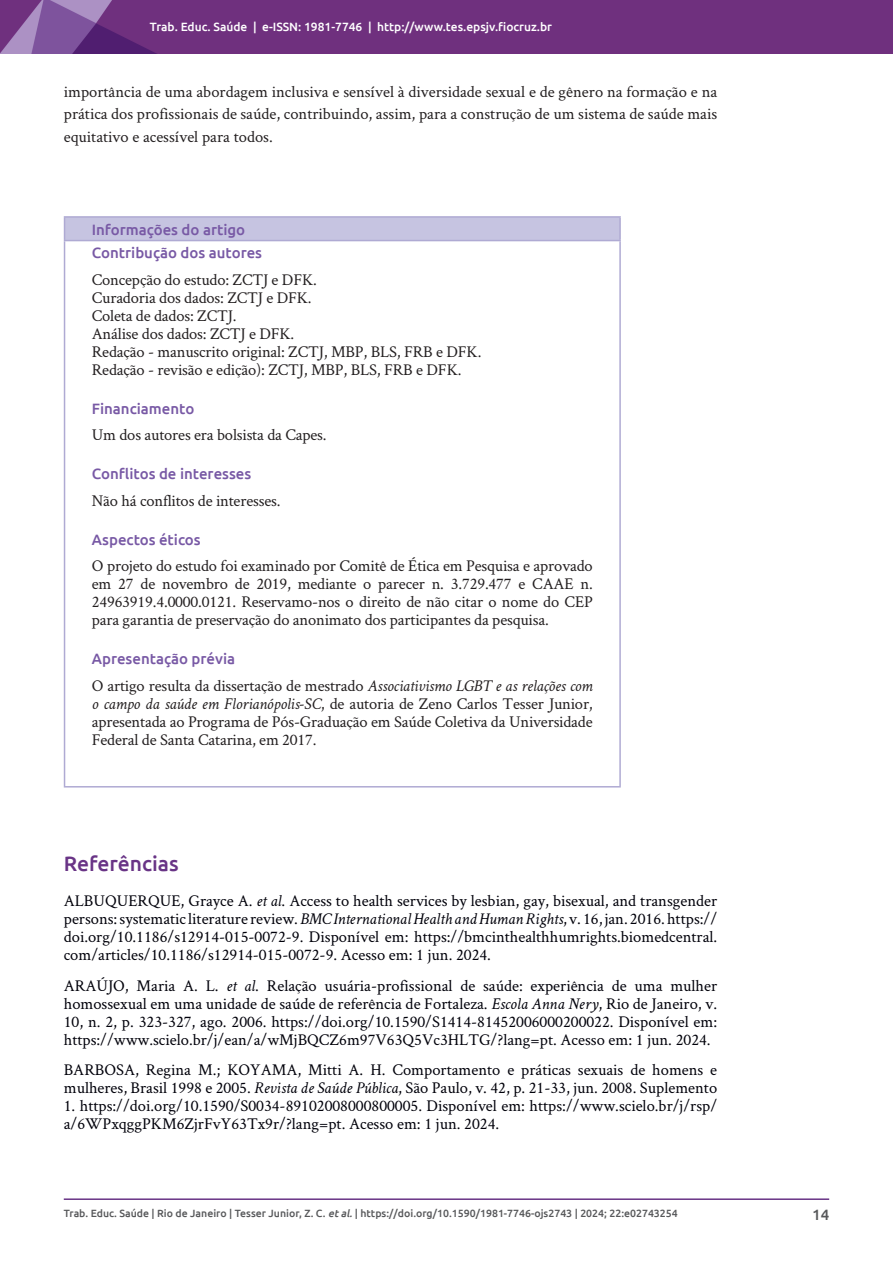
<style>
.page{position:relative;width:893px;height:1263px;background:#fff}
.page>*{position:absolute;margin:0;border:0;box-sizing:border-box;transform-origin:0 0}
.titulo1_-_roxo{font:500 21px "Ubuntu";color:#693486}
.t1{font:16.5px/18px "Crimson Text";color:#00000a;text-align:justify}
.texto-info{font:16.5px/18px "Crimson Text";letter-spacing:-.01em;color:#231f20;text-align:justify}
.texto-comum{font:16.5px/22.5px "Crimson Text";color:#231f20;text-align:justify}
.titulo3-roxo-info{font:500 15px "Ubuntu";color:#7859a5}
.t2{font:500 15px "Ubuntu";color:#57585a}
.t3{font:500 12px "Ubuntu";color:#fff}
.t4{font:500 10.5px "Ubuntu";color:#57585a}
.s1{font-style:italic}
</style>
<div class="page">
<hr style="left:64px;top:1198px;width:765px;height:2px;background:#693486">
<img style="left:0;top:0;width:893px;height:53px">
<div style="left:65px;top:217px;width:555px;height:24px;background:#c6c4e1"></div>
<hr style="left:64px;top:216px;width:557px;height:2px;background:#afaad3">
<svg style="left:64px;top:218px;width:1px;height:22px"></svg>
<hr style="left:619px;top:218px;width:2px;height:22px;background:#afaad3">
<hr style="left:64px;top:240px;width:557px;height:1px;background:#afaad3">
<hr style="left:64px;top:241px;width:1px;height:545px;background:#afaad3">
<hr style="left:619px;top:241px;width:2px;height:545px;background:#afaad3">
<hr style="left:64px;top:786px;width:557px;height:1px;background:#afaad3">
<p class="t3" style="left:150px;top:19px;width:404px">Trab. Educ. Saúde | e-ISSN: 1981-7746 | http://www.tes.epsjv.fiocruz.br</p>
<p class="texto-comum" style="left:64px;top:79px;width:655px">importância de uma abordagem inclusiva e sensível à diversidade sexual e de gênero na formação e na prática dos profissionais de saúde, contribuindo, assim, para a construção de um sistema de saúde mais equitativo e acessível para todos.</p>
<p class="titulo3-roxo-info" style="left:92px;top:220px;width:155px">Informações do artigo</p>
<p class="titulo3-roxo-info" style="left:92px;top:243px;width:172px">Contribução dos autores</p>
<p class="texto-info" style="left:92px;top:270px;width:227px">Concepção do estudo: ZCTJ e DFK.</p>
<p class="texto-info" style="left:92px;top:288px;width:221px">Curadoria dos dados: ZCTJ e DFK.</p>
<p class="texto-info" style="left:92px;top:306px;width:146px">Coleta de dados: ZCTJ.</p>
<p class="texto-info" style="left:92px;top:324px;width:204px">Análise dos dados: ZCTJ e DFK.</p>
<p class="texto-info" style="left:92px;top:342px;width:391px">Redação - manuscrito original: ZCTJ, MBP, BLS, FRB e DFK.</p>
<p class="texto-info" style="left:92px;top:360px;width:371px">Redação - revisão e edição): ZCTJ, MBP, BLS, FRB e DFK.</p>
<p class="titulo3-roxo-info" style="left:92px;top:399px;width:104px">Financiamento</p>
<p class="texto-info" style="left:92px;top:425px;width:236px">Um dos autores era bolsista da Capes.</p>
<p class="titulo3-roxo-info" style="left:92px;top:464px;width:161px">Conflitos de interesses</p>
<p class="texto-info" style="left:92px;top:491px;width:190px">Não há conflitos de interesses.</p>
<p class="titulo3-roxo-info" style="left:92px;top:530px;width:110px">Aspectos éticos</p>
<p class="texto-info" style="left:92px;top:556px;width:502px">O projeto do estudo foi examinado por Comitê de Ética em Pesquisa e aprovado em 27 de novembro de 2019, mediante o parecer n. 3.729.477 e CAAE n.<br>24963919.4.0000.0121. Reservamo-nos o direito de não citar o nome do CEP para garantia de preservação do anonimato dos participantes da pesquisa.</p>
<p class="titulo3-roxo-info" style="left:92px;top:649px;width:145px">Apresentação prévia</p>
<p class="texto-info" style="left:92px;top:676px;width:502px">O artigo resulta da dissertação de mestrado <span class="s1">Associativismo LGBT e as relações com o campo da saúde em Florianópolis-SC</span>, de autoria de Zeno Carlos Tesser Junior, apresentada ao Programa de Pós-Graduação em Saúde Coletiva da Universidade Federal de Santa Catarina, em 2017.</p>
<p class="titulo1_-_roxo" style="left:64px;top:850px;width:116px">Referências</p>
<p class="t1" style="left:64px;top:891px;width:655px">ALBUQUERQUE, Grayce A. <span class="s1">et al</span>. Access to health services by lesbian, gay, bisexual, and transgender persons: systematic literature review. <span class="s1">BMC International Health and Human Rights</span>, v. 16, jan. 2016. https:// doi.org/10.1186/s12914-015-0072-9. Disponível em: https://bmcinthealthhumrights.biomedcentral. com/articles/10.1186/s12914-015-0072-9. Acesso em: 1 jun. 2024.</p>
<p class="t1" style="left:64px;top:976px;width:655px">ARAÚJO, Maria A. L. <span class="s1">et al</span>. Relação usuária-profissional de saúde: experiência de uma mulher homossexual em uma unidade de saúde de referência de Fortaleza. <span class="s1">Escola Anna Nery</span>, Rio de Janeiro, v.<br>10, n. 2, p. 323-327, ago. 2006. https://doi.org/10.1590/S1414-81452006000200022. Disponível em: https://www.scielo.br/j/ean/a/wMjBQCZ6m97V63Q5Vc3HLTG/?lang=pt. Acesso em: 1 jun. 2024.</p>
<p class="t1" style="left:64px;top:1060px;width:655px">BARBOSA, Regina M.; KOYAMA, Mitti A. H. Comportamento e práticas sexuais de homens e mulheres, Brasil 1998 e 2005. <span class="s1">Revista de Saúde Pública</span>, São Paulo, v. 42, p. 21-33, jun. 2008. Suplemento</p>
<p class="t1" style="left:64px;top:1096px;width:655px">1. https://doi.org/10.1590/S0034-89102008000800005. Disponível em: https://www.scielo.br/j/rsp/ a/6WPxqggPKM6ZjrFvY63Tx9r/?lang=pt. Acesso em: 1 jun. 2024.</p>
<p class="t4" style="left:64px;top:1206px;width:616px">Trab. Educ. Saúde | Rio de Janeiro | Tesser Junior, Z. C. <span class="s1">etal.</span>| https://doi.org/10.1590/1981-7746-ojs2743 | 2024; 22:e02743254</p>
<p class="t2" style="left:812px;top:1205px;width:19px">14</p>
</div>
